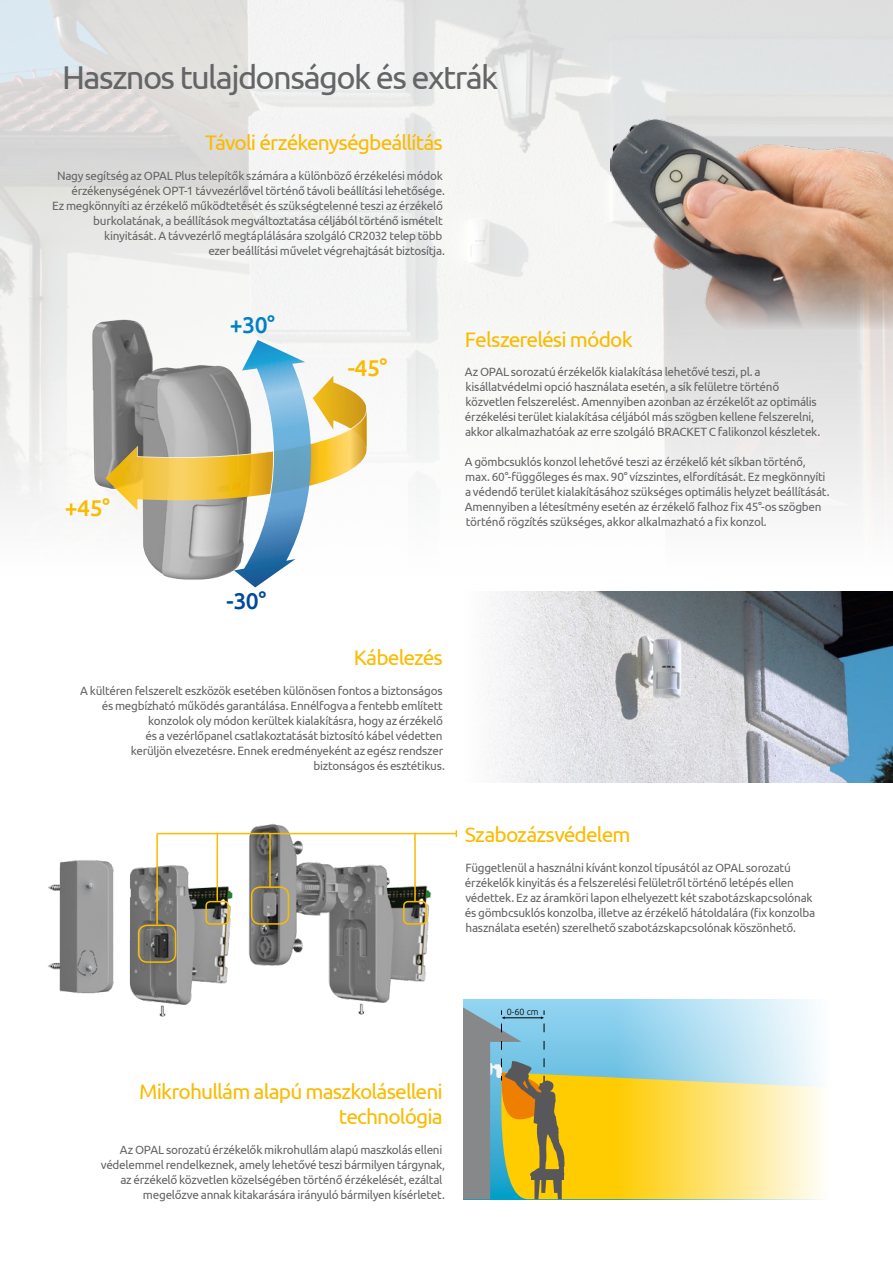
<style>
.page{position:relative;width:893px;height:1263px;background:#fff}
.page>*{position:absolute;margin:0;border:0;box-sizing:border-box;transform-origin:0 0}
.t1{font:33px "Ubuntu";letter-spacing:-.05em;color:#646567}
.t2{font:500 22.8px "Ubuntu";color:#fabb00}
.t3{font:500 22.8px "Ubuntu";color:#0081c7}
.t4{font:500 22.8px "Ubuntu";color:#004a99}
.t5{font:21px/25.2px "Ubuntu";letter-spacing:-.04em;color:#fabb00;text-align:right}
.t6{font:12px/15px "Ubuntu";letter-spacing:-.025em;color:#646567;text-align:right}
.t7{font:300 9px "Ubuntu";color:#000}
</style>
<div class="page">
<img style="left:0;top:0;width:893px;height:510px">
<svg style="left:463px;top:999px;width:359px;height:200px;background:#c9cd94"></svg>
<img style="left:487px;top:591px;width:405px;height:191px">
<img style="left:71px;top:308px;width:188px;height:280px">
<svg style="left:105px;top:340px;width:262px;height:247px"></svg>
<img style="left:267px;top:824px;width:198px;height:192px">
<img style="left:48px;top:825px;width:219px;height:192px">
<div style="left:138px;top:924px;width:38px;height:39px;border:2px solid #fabb00;border-radius:9px"></div>
<div style="left:251px;top:886px;width:38px;height:39px;border:2px solid #fabb00;border-radius:9px"></div>
<div style="left:205px;top:901px;width:24px;height:24px;border:2px solid #fabb00;border-radius:4px"></div>
<div style="left:403px;top:901px;width:24px;height:24px;border:2px solid #fabb00;border-radius:4px"></div>
<hr style="left:157px;top:833px;width:299px;height:1px;background:#fabb00">
<hr style="left:156px;top:833px;width:2px;height:91px;background:#fabb00">
<hr style="left:217px;top:833px;width:1px;height:68px;background:#fabb00">
<hr style="left:269px;top:833px;width:2px;height:54px;background:#fabb00">
<hr style="left:414px;top:833px;width:2px;height:69px;background:#fabb00">
<img style="left:611px;top:119px;width:282px;height:210px">
<h1 class="t1" style="left:62px;top:58px;width:438px">Hasznos tulajdonságok és extrák</h1>
<h3 class="t5" style="left:205px;top:130px;width:239px">Távoli érzékenységbeállítás</h3>
<p class="t6" style="left:52px;top:168px;width:394px">Nagy segítség az OPAL Plus telepítők számára a különböző érzékelési módok érzékenységének OPT-1 távvezérlővel történő távoli beállítási lehetősége.<br>Ez megkönnyíti az érzékelő működtetését és szükségtelenné teszi az érzékelő burkolatának, a beállítások megváltoztatása céljából történő ismételt kinyitását. A távvezérlő megtáplálására szolgáló CR2032 telep több<br>ezer beállítási művelet végrehajtását biztosítja.</p>
<h2 class="t2" style="left:65px;top:493px;width:47px">+45°</h2>
<h2 class="t3" style="left:230px;top:311px;width:47px">+30°</h2>
<h2 class="t2" style="left:348px;top:353px;width:41px">-45°</h2>
<h3 class="t5" style="left:465px;top:326px;width:169px">Felszerelési módok</h3>
<p class="t6" style="left:465px;top:364px;width:357px;text-align:left">Az OPAL sorozatú érzékelők kialakítása lehetővé teszi, pl. a kisállatvédelmi opció használata esetén, a sík felületre történő közvetlen felszerelést. Amennyiben azonban az érzékelőt az optimális érzékelési terület kialakítása céljából más szögben kellene felszerelni, akkor alkalmazhatóak az erre szolgáló BRACKET C falikonzol készletek.</p>
<p class="t6" style="left:465px;top:454px;width:366px;text-align:left">A gömbcsuklós konzol lehetővé teszi az érzékelő két síkban történő, max. 60°-függőleges és max. 90° vízszintes, elfordítását. Ez megkönnyíti a védendő terület kialakításához szükséges optimális helyzet beállítását.<br>Amennyiben a létesítmény esetén az érzékelő falhoz fix 45°-os szögben történő rögzítés szükséges, akkor alkalmazható a fix konzol.</p>
<h2 class="t4" style="left:227px;top:586px;width:41px">-30°</h2>
<h3 class="t5" style="left:354px;top:644px;width:91px">Kábelezés</h3>
<p class="t6" style="left:80px;top:682px;width:366px">A kültéren felszerelt eszközök esetében különösen fontos a biztonságos és megbízható működés garantálása. Ennélfogva a fentebb említett konzolok oly módon kerültek kialakításra, hogy az érzékelő<br>és a vezérlőpanel csatlakoztatását biztosító kábel védetten<br>kerüljön elvezetésre. Ennek eredményeként az egész rendszer biztonságos és esztétikus.</p>
<h3 class="t5" style="left:465px;top:821px;width:167px">Szabozázsvédelem</h3>
<p class="t6" style="left:465px;top:860px;width:352px;text-align:left">Függetlenül a használni kívánt konzol típusától az OPAL sorozatú érzékelők kinyitás és a felszerelési felületről történő letépés ellen védettek. Ez az áramköri lapon elhelyezett két szabotázskapcsolónak és gömbcsuklós konzolba, illetve az érzékelő hátoldalára (fix konzolba használata esetén) szerelhető szabotázskapcsolónak köszönhető.</p>
<h3 class="t5" style="left:139px;top:1078px;width:305px">Mikrohullám alapú maszkoláselleni technológia</h3>
<p class="t6" style="left:101px;top:1142px;width:346px">Az OPAL sorozatú érzékelők mikrohullám alapú maszkolás elleni védelemmel rendelkeznek, amely lehetővé teszi bármilyen tárgynak, az érzékelő közvetlen közelségében történő érzékelését, ezáltal megelőzve annak kitakarására irányuló bármilyen kísérletet.</p>
<p class="t7" style="left:507px;top:1006px;width:33px">0-60 cm</p>
</div>
